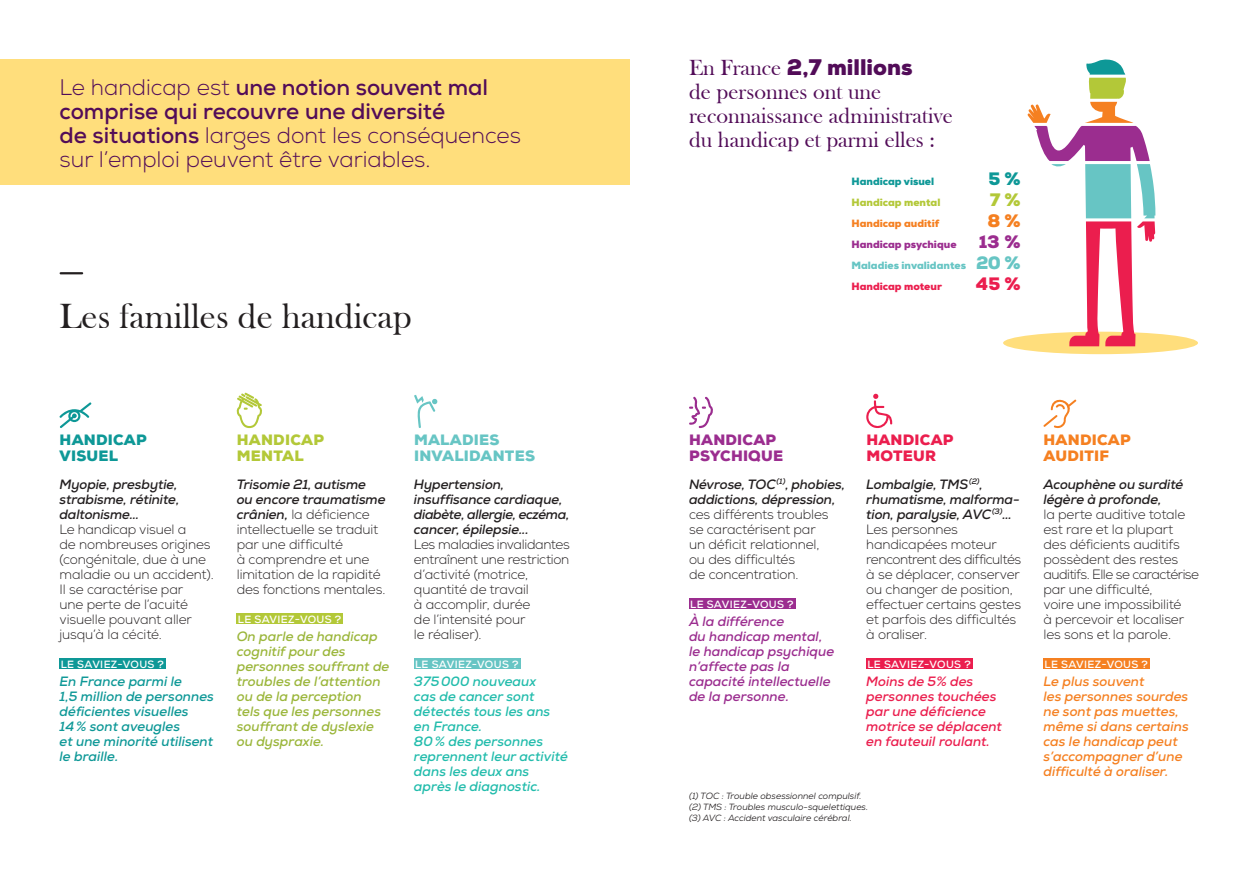
<style>
.page{position:relative;width:1259px;height:893px;background:#fff}
.page>*{position:absolute;margin:0;border:0;box-sizing:border-box;transform-origin:0 0}
.t1{font:36px "Bask Old Face";color:#231f20}
.t2{font:300 22.5px/24px "Nexa";color:#520c58}
.t3{font:22.5px/24px "Bask Old Face";color:#520c58}
.t4{font:900 22.5px "Nexa";color:#520c58}
.t5{font:900 18px "Nexa";color:#eb1e4e}
.t6{font:900 18px "Nexa";color:#0e9897}
.t7{font:900 18px "Nexa";color:#b3c838}
.t8{font:900 18px "Nexa";color:#f58021}
.t9{font:900 15px/16.5px "Nexa";letter-spacing:.015em;color:#67c5c4}
.t10{font:900 15px/16.5px "Nexa";letter-spacing:.015em;color:#9b2d8f}
.t11{font:900 15px/16.5px "Nexa";letter-spacing:.015em;color:#f58021}
.t12{font:900 15px/16.5px "Nexa";letter-spacing:.015em;color:#eb1e4e}
.t13{font:900 15px/16.5px "Nexa";letter-spacing:.015em;color:#b3c838}
.t14{font:900 15px/16.5px "Nexa";letter-spacing:.015em;color:#0e9897}
.t15{font:300 13.5px/15px "Nexa";letter-spacing:-.01em;color:#231f20}
.t16{font:italic 700 13.5px/15px "Nexa";letter-spacing:-.01em;color:#231f20}
.t17{font:italic 700 13.5px/15px "Nexa";color:#9bb63b}
.t18{font:italic 700 13.5px/15px "Nexa";color:#22bcac}
.t19{font:italic 700 13.5px/15px "Nexa";color:#f58021}
.t20{font:italic 700 13.5px/15px "Nexa";color:#0e9897}
.t21{font:italic 700 13.5px/15px "Nexa";color:#9b2d8f}
.t22{font:italic 700 13.5px/15px "Nexa";color:#eb1e4e}
.t23{font:700 10.5px "Nexa";letter-spacing:.035em;color:#fff}
.t24{font:900 10.5px/21px "Nexa";color:#67c5c4;text-align:justify}
.t25{font:900 10.5px "Nexa";color:#f58021}
.t26{font:900 10.5px "Nexa";color:#0e9897}
.t27{font:900 10.5px "Nexa";color:#b3c838}
.t28{font:italic 9px/10.8px "Nexa";color:#231f20}
.s1{font-weight:700}
.s2{font-weight:700;font-style:italic}
.s3{font-family:"Bask Old Face";font-weight:400}
.s4{color:#9b2d8f}
.s5{font-size:18px;color:#9b2d8f}
.s6{font-size:18px}
.s7{color:#eb1e4e}
</style>
<div class="page">
<div style="left:0;top:60px;width:629px;height:125px;background:#ffde7c"></div>
<div style="left:1003px;top:332px;width:195px;height:22px;background:#ffde7c;border-radius:50%"></div>
<svg style="left:414px;top:395px;width:24px;height:33px"></svg>
<div style="left:414px;top:659px;width:106px;height:10px;background:#67c5c4"></div>
<svg style="left:1043px;top:399px;width:34px;height:30px"></svg>
<div style="left:1043px;top:659px;width:106px;height:10px;background:#f58021"></div>
<hr style="left:61px;top:272px;width:21px;height:2px;background:#231f20">
<svg style="left:866px;top:394px;width:26px;height:34px"></svg>
<div style="left:866px;top:659px;width:106px;height:10px;background:#eb1e4e"></div>
<svg style="left:689px;top:396px;width:24px;height:32px"></svg>
<div style="left:689px;top:599px;width:106px;height:10px;background:#9b2d8f"></div>
<svg style="left:236px;top:392px;width:26px;height:36px"></svg>
<div style="left:237px;top:614px;width:106px;height:10px;background:#b3c838"></div>
<svg style="left:59px;top:402px;width:33px;height:26px"></svg>
<div style="left:60px;top:659px;width:106px;height:10px;background:#0e9897"></div>
<svg style="left:1027px;top:59px;width:128px;height:287px"></svg>
<h2 class="t2" style="left:60px;top:76px;width:463px">Le handicap est <span class="s1">une notion souvent mal comprise qui recouvre une diversité<br>de situations</span> larges dont les conséquences sur l’emploi peuvent être variables.</h2>
<h1 class="t1" style="left:60px;top:301px;width:354px">Les familles de handicap</h1>
<p class="t14" style="left:60px;top:431px;width:89px">HANDICAP<br>VISUEL</p>
<p class="t16" style="left:60px;top:477px;width:121px">Myopie, presbytie, strabisme, rétinite, daltonisme...</p>
<p class="t15" style="left:60px;top:522px;width:156px">Le handicap visuel a<br>de nombreuses origines (congénitale, due à une maladie ou un accident).<br>Il se caractérise par<br>une perte de l’acuité visuelle pouvant aller jusqu’à la cécité.</p>
<p class="t23" style="left:61px;top:657px;width:105px">LE SAVIEZ-VOUS ?</p>
<p class="t20" style="left:60px;top:674px;width:156px">En France parmi le<br>1,5 million de personnes déficientes visuelles<br>14% sont aveugles<br>et une minorité utilisent le braille.</p>
<p class="t13" style="left:237px;top:431px;width:89px">HANDICAP<br>MENTAL</p>
<p class="t15" style="left:237px;top:477px;width:150px"><span class="s2">Trisomie 21, autisme<br>ou encore traumatisme crânien,</span> la déficience intellectuelle se traduit par une difficulté<br>à comprendre et une limitation de la rapidité des fonctions mentales.</p>
<p class="t23" style="left:238px;top:612px;width:105px">LE SAVIEZ-VOUS ?</p>
<p class="t17" style="left:237px;top:629px;width:154px">On parle de handicap cognitif pour des personnes souffrant de troubles de l’attention ou de la perception<br>tels que les personnes souffrant de dyslexie ou dyspraxie.</p>
<p class="t9" style="left:414px;top:431px;width:122px">MALADIES<br>INVALIDANTES</p>
<p class="t16" style="left:414px;top:477px;width:157px">Hypertension, insuffisance cardiaque, diabète, allergie, eczéma, cancer, épilepsie...</p>
<p class="t15" style="left:414px;top:537px;width:157px">Les maladies invalidantes entraînent une restriction d’activité (motrice, quantité de travail<br>à accomplir, durée<br>de l’intensité pour<br>le réaliser).</p>
<p class="t23" style="left:415px;top:657px;width:105px">LE SAVIEZ-VOUS ?</p>
<p class="t18" style="left:414px;top:674px;width:155px">375000 nouveaux<br>cas de cancer sont détectés tous les ans en France.<br>80% des personnes reprennent leur activité dans les deux ans après le diagnostic.</p>
<h2 class="t4" style="left:689px;top:53px;width:225px"><span class="s3">En France</span> 2,7 millions</h2>
<h2 class="t3" style="left:689px;top:82px;width:265px">de personnes ont une reconnaissance administrative du handicap et parmi elles :</h2>
<p class="t26" style="left:851px;top:175px;width:84px">Handicap visuel</p>
<h3 class="t6" style="left:988px;top:167px;width:34px">5%</h3>
<p class="t27" style="left:851px;top:196px;width:90px">Handicap mental</p>
<h3 class="t7" style="left:990px;top:188px;width:32px">7%</h3>
<p class="t25" style="left:851px;top:217px;width:89px">Handicap auditif</p>
<h3 class="t8" style="left:987px;top:209px;width:35px">8%</h3>
<p class="t24" style="left:851px;top:234px;width:171px"><span class="s4">Handicap psychique</span> <span class="s5">13 % </span>Maladies invalidantes <span class="s6">20 % </span><span class="s7">Handicap moteur</span></p>
<h3 class="t5" style="left:976px;top:272px;width:46px">45 %</h3>
<p class="t10" style="left:689px;top:431px;width:95px">HANDICAP<br>PSYCHIQUE</p>
<p class="t16" style="left:689px;top:477px;width:157px">Névrose, TOC<sup>(1)</sup>, phobies, addictions, dépression,</p>
<p class="t15" style="left:689px;top:507px;width:141px">ces différents troubles se caractérisent par un déficit relationnel, ou des difficultés<br>de concentration.</p>
<p class="t23" style="left:690px;top:597px;width:105px">LE SAVIEZ-VOUS ?</p>
<p class="t21" style="left:689px;top:614px;width:147px">À la différence<br>du handicap mental, le handicap psychique n’affecte pas la capacité intellectuelle de la personne.</p>
<p class="t12" style="left:866px;top:431px;width:89px">HANDICAP<br>MOTEUR</p>
<p class="t15" style="left:866px;top:477px;width:156px"><span class="s2">Lombalgie, TMS</span><sup>(2)</sup><span class="s2">, rhumatisme, malforma&shy;tion, paralysie, AVC</span><sup>(3)</sup><span class="s2">...<br></span>Les personnes handicapées moteur rencontrent des difficultés à se déplacer, conserver ou changer de position, effectuer certains gestes et parfois des difficultés à oraliser.</p>
<p class="t23" style="left:867px;top:657px;width:105px">LE SAVIEZ-VOUS ?</p>
<p class="t22" style="left:866px;top:674px;width:137px">Moins de 5% des personnes touchées par une déficience motrice se déplacent en fauteuil roulant.</p>
<p class="t28" style="left:689px;top:791px;width:181px">(1) TOC : Trouble obsessionnel compulsif. (2) TMS : Troubles musculo-squelettiques. (3) AVC : Accident vasculaire cérébral.</p>
<p class="t11" style="left:1043px;top:431px;width:89px">HANDICAP<br>AUDITIF</p>
<p class="t16" style="left:1043px;top:477px;width:141px">Acouphène ou surdité légère à profonde,</p>
<p class="t15" style="left:1043px;top:507px;width:157px">la perte auditive totale est rare et la plupart des déficients auditifs possèdent des restes auditifs. Elle se caractérise par une difficulté,<br>voire une impossibilité<br>à percevoir et localiser les sons et la parole.</p>
<p class="t23" style="left:1044px;top:657px;width:105px">LE SAVIEZ-VOUS ?</p>
<p class="t19" style="left:1043px;top:674px;width:147px">Le plus souvent<br>les personnes sourdes ne sont pas muettes, même si dans certains cas le handicap peut s’accompagner d’une difficulté à oraliser.</p>
</div>
